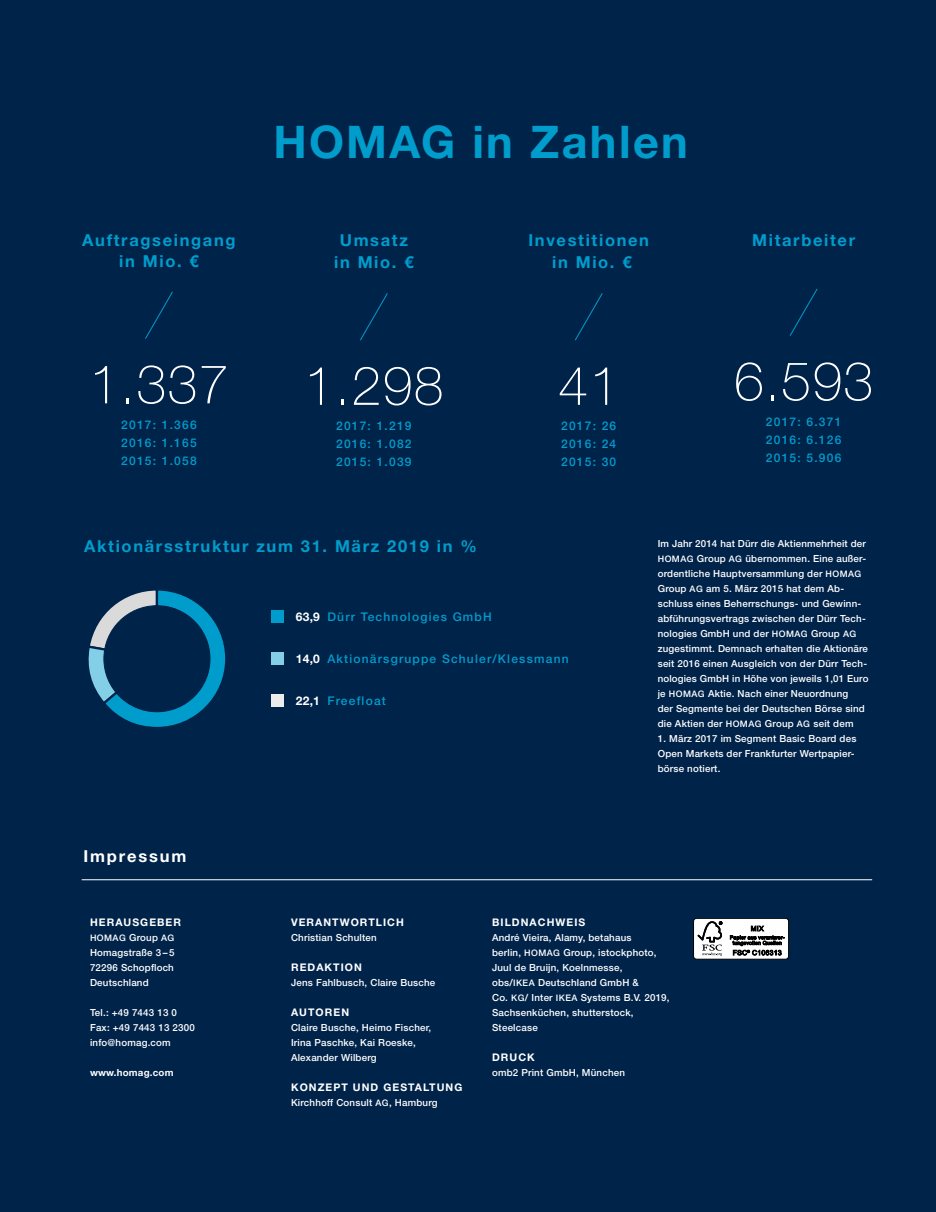
<style>
.page{position:relative;width:936px;height:1212px;background:#fff}
.page>*{position:absolute;margin:0;border:0;box-sizing:border-box;transform-origin:0 0}
.t1{font:100 54px "Helvetica Neue LT Std";letter-spacing:.02em;color:#fff}
.t2{font:700 45px "Helvetica Neue LT Std";letter-spacing:.05em;color:#009dcc}
.t3{font:700 16.5px/22.5px "Helvetica Neue LT Std";letter-spacing:.1em;color:#009dcc;text-align:center}
.t4{font:700 16.5px "Helvetica Neue LT Std";letter-spacing:.11em;color:#fff}
.t5{font:500 12px/18px "Helvetica Neue LT Std";letter-spacing:.1em;color:#009dcc;text-align:justify}
.t6{font:700 10.5px "Helvetica Neue LT Std";letter-spacing:.1em;color:#fff}
.t7{font:500 9.75px/15px "Helvetica Neue LT Std";letter-spacing:.02em;color:#fff}
.t8{font:700 9.75px "Helvetica Neue LT Std";letter-spacing:.02em;color:#fff}
.t9{font:500 9px "Helvetica Neue LT Std";letter-spacing:.05em;color:#fff}
.s1{font-weight:700;color:#fff}
.s2{font-size:9px}
.s3{font-size:9.75px}
</style>
<div class="page">
<div style="left:0;top:0;width:935px;height:1212px;background:#00234a"></div>
<svg style="left:145px;top:291px;width:28px;height:48px"></svg>
<svg style="left:360px;top:293px;width:28px;height:48px"></svg>
<svg style="left:575px;top:293px;width:28px;height:48px"></svg>
<svg style="left:789px;top:288px;width:29px;height:48px"></svg>
<hr style="left:82px;top:879px;width:790px;height:1px;background:#fff">
<svg style="left:88px;top:590px;width:138px;height:137px"></svg>
<div style="left:104px;top:606px;width:106px;height:106px;background:#00234a;border-radius:50%"></div>
<div style="left:271px;top:610px;width:13px;height:13px;background:#009dcc"></div>
<div style="left:271px;top:652px;width:13px;height:13px;background:#84cfe8"></div>
<div style="left:271px;top:694px;width:13px;height:13px;background:#ececed"></div>
<div style="left:693px;top:918px;width:95px;height:41px;background:#fff;border-radius:3px"></div>
<div style="left:693px;top:918px;width:95px;height:41px;border:1px solid #000;border-radius:3px"></div>
<svg style="left:697px;top:921px;width:25px;height:35px"></svg>
<svg style="left:730px;top:925px;width:54px;height:30px"></svg>
<h3 class="t3" style="left:82px;top:229px;width:155px;line-height:21px">Auftragseingang in Mio. €</h3>
<h1 class="t1" style="left:89px;top:353px;width:141px">1.337</h1>
<p class="t5" style="left:121px;top:415px;width:77px">2017: 1.366<br>2016: 1.165<br>2015: 1.058</p>
<h2 class="t2" style="left:273px;top:114px;width:415px">HOMAG in Zahlen</h2>
<h3 class="t3" style="left:334px;top:228px;width:81px">Umsatz in Mio. €</h3>
<h1 class="t1" style="left:304px;top:355px;width:141px">1.298</h1>
<p class="t5" style="left:336px;top:417px;width:77px">2017: 1.219<br>2016: 1.082<br>2015: 1.039</p>
<h3 class="t3" style="left:528px;top:228px;width:122px">Investitionen in Mio. €</h3>
<h1 class="t1" style="left:558px;top:355px;width:63px">41</h1>
<p class="t5" style="left:561px;top:417px;width:57px">2017: 26<br>2016: 24<br>2015: 30</p>
<h3 class="t3" style="left:752px;top:228px;width:104px">Mitarbeiter</h3>
<h1 class="t1" style="left:733px;top:350px;width:141px">6.593</h1>
<p class="t5" style="left:765px;top:412px;width:77px">2017: 6.371<br>2016: 6.126<br>2015: 5.906</p>
<h3 class="t3" style="left:84px;top:534px;width:394px">Aktionärsstruktur zum 31. März 2019 in %</h3>
<h3 class="t4" style="left:83px;top:846px;width:104px">Impressum</h3>
<p class="t5" style="left:296px;top:607px;width:197px"><span class="s1">63,9</span> Dürr Technologies GmbH</p>
<p class="t5" style="left:296px;top:650px;width:274px"><span class="s1">14,0</span> Aktionärsgruppe Schuler/Klessmann</p>
<p class="t5" style="left:296px;top:692px;width:91px"><span class="s1">22,1</span> Freefloat</p>
<p class="t7" style="left:657px;top:536px;width:212px">Im Jahr 2014 hat Dürr die Aktienmehrheit der <span class="s2">HOMAG</span> Group <span class="s2">AG</span> übernommen. Eine außer&shy;ordentliche Hauptversammlung der <span class="s2">HOMAG </span>Group <span class="s2">AG</span> am 5. März 2015 hat dem Ab&shy;schluss eines Beherrschungs- und Gewinn&shy;abführungsvertrags zwischen der Dürr Tech&shy;nologies GmbH und der <span class="s2">HOMAG</span> Group <span class="s2">AG </span>zugestimmt. Demnach erhalten die Aktionäre seit 2016 einen Ausgleich von der Dürr Tech&shy;nologies GmbH in Höhe von jeweils 1,01 Euro je <span class="s2">HOMAG</span> Aktie. Nach einer Neuordnung<br>der Segmente bei der Deutschen Börse sind die Aktien der <span class="s2">HOMAG</span> Group <span class="s2">AG</span> seit dem</p>
<p class="t7" style="left:657px;top:731px;width:200px">1. März 2017 im Segment Basic Board des<br>Open Markets der Frankfurter Wertpapier&shy;börse notiert.</p>
<p class="t6" style="left:90px;top:915px;width:93px">HERAUSGEBER</p>
<p class="t9" style="left:90px;top:932px;width:86px">HOMAG <span class="s3">Group</span> AG</p>
<p class="t7" style="left:90px;top:944px;width:86px;text-align:justify">Homagstraße 3 – 5<br>72296 Schopfloch Deutschland</p>
<p class="t7" style="left:90px;top:1004px;width:106px">Tel.: +49 7443 13 0<br>Fax: +49 7443 13 2300 info@homag.com</p>
<p class="t8" style="left:90px;top:1066px;width:85px">www.homag.com</p>
<p class="t6" style="left:291px;top:915px;width:114px">VERANTWORTLICH</p>
<p class="t7" style="left:291px;top:929px;width:87px">Christian Schulten</p>
<p class="t6" style="left:291px;top:960px;width:72px">REDAKTION</p>
<p class="t7" style="left:291px;top:974px;width:146px">Jens Fahlbusch, Claire Busche</p>
<p class="t6" style="left:291px;top:1005px;width:60px">AUTOREN</p>
<p class="t7" style="left:291px;top:1019px;width:142px">Claire Busche, Heimo Fischer,<br>Irina Paschke, Kai Roeske,<br>Alexander Wilberg</p>
<p class="t6" style="left:291px;top:1080px;width:173px">KONZEPT UND GESTALTUNG</p>
<p class="t7" style="left:291px;top:1094px;width:148px">Kirchhoff Consult <span class="s2">AG</span>, Hamburg</p>
<p class="t6" style="left:492px;top:915px;width:95px">BILDNACHWEIS</p>
<p class="t7" style="left:492px;top:929px;width:179px">André Vieira, Alamy, betahaus<br>berlin, <span class="s2">HOMAG</span> Group, istockphoto,<br>Juul de Bruijn, Koelnmesse,<br>obs/<span class="s2">IKEA</span> Deutschland GmbH &amp;<br>Co. <span class="s2">KG</span>/ Inter <span class="s2">IKEA</span> Systems B.V. 2019,<br>Sachsenküchen, shutterstock,<br>Steelcase</p>
<p class="t6" style="left:492px;top:1050px;width:44px">DRUCK</p>
<p class="t7" style="left:492px;top:1064px;width:134px">omb2 Print GmbH, München</p>
</div>
